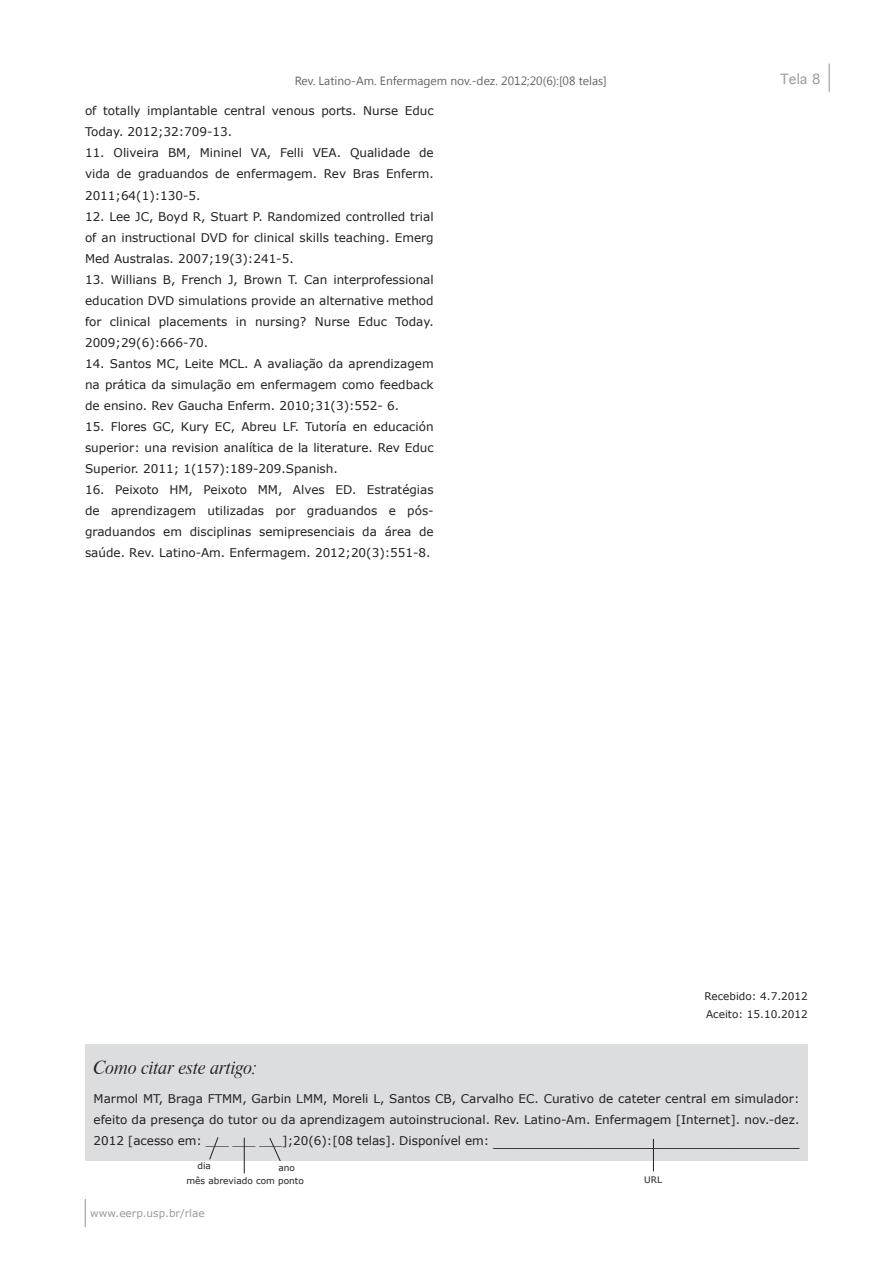
<style>
.page{position:relative;width:893px;height:1263px;background:#fff}
.page>*{position:absolute;margin:0;border:0;box-sizing:border-box;transform-origin:0 0}
.t1{font:18px "Dutch 801 BT Italic Headline";color:#231f20}
.t2{font:13.5px "Geneva";color:#6c6d70}
._18__Referências{font:12px/21px "Verdana";color:#231f20;text-align:justify}
.t3{font:12px "Segoe UI";color:#231f20}
._21__Recebido_Aceito{font:10.5px "Verdana";color:#231f20}
.t4{font:10.5px "Verdana";color:#6c6d70}
._18__Referências-2{font:9px "Verdana";color:#231f20}
.s1{font-family:"Times New Roman";font-size:18px}
</style>
<div class="page">
<svg style="left:85px;top:1199px;width:1px;height:28px"></svg>
<svg style="left:829px;top:64px;width:1px;height:28px"></svg>
<div style="left:85px;top:1044px;width:723px;height:117px;background:#dcdddf"></div>
<svg style="left:209px;top:1137px;width:10px;height:23px"></svg>
<hr style="left:244px;top:1138px;width:1px;height:35px;background:#231f20">
<svg style="left:269px;top:1137px;width:12px;height:24px"></svg>
<hr style="left:653px;top:1139px;width:1px;height:32px;background:#231f20">
<p class="t3" style="left:295px;top:73px;width:314px">Rev. Latino-Am. Enfermagem nov.-dez. 2012;20(6):[08 telas]</p>
<p class="t2" style="left:780px;top:71px;width:42px">Tela 8</p>
<p class="_18__Referências" style="left:85px;top:100px;width:350px">of totally implantable central venous ports. Nurse Educ<br>Today. 2012;32:709-13.</p>
<p class="_18__Referências" style="left:85px;top:142px;width:350px">11. Oliveira BM, Mininel VA, Felli VEA. Qualidade de vida de graduandos de enfermagem. Rev Bras Enferm.<br>2011;64(1):130-5.</p>
<p class="_18__Referências" style="left:85px;top:205px;width:350px">12. Lee JC, Boyd R, Stuart P. Randomized controlled trial of an instructional DVD for clinical skills teaching. Emerg Med Australas. 2007;19(3):241-5.</p>
<p class="_18__Referências" style="left:85px;top:268px;width:350px">13. Willians B, French J, Brown T. Can interprofessional education DVD simulations provide an alternative method for clinical placements in nursing? Nurse Educ Today.<br>2009;29(6):666-70.</p>
<p class="_18__Referências" style="left:85px;top:352px;width:350px">14. Santos MC, Leite MCL. A avaliação da aprendizagem na prática da simulação em enfermagem como feedback de ensino. Rev Gaucha Enferm. 2010;31(3):552- 6.</p>
<p class="_18__Referências" style="left:85px;top:415px;width:350px">15. Flores GC, Kury EC, Abreu LF. Tutoría en educación superior: una revision analítica de la literature. Rev Educ Superior. 2011; 1(157):189-209.Spanish.</p>
<p class="_18__Referências" style="left:85px;top:478px;width:350px">16. Peixoto HM, Peixoto MM, Alves ED. Estratégias de aprendizagem utilizadas por graduandos e pós&shy;graduandos em disciplinas semipresenciais da área de saúde. Rev. Latino-Am. Enfermagem. 2012;20(3):551-8.</p>
<p class="_21__Recebido_Aceito" style="left:704px;top:989px;width:105px">Recebido: 4.7.2012</p>
<p class="_21__Recebido_Aceito" style="left:706px;top:1007px;width:103px">Aceito: 15.10.2012</p>
<p class="t1" style="left:94px;top:1056px;width:165px">Como citar este artigo:</p>
<p class="_18__Referências" style="left:94px;top:1088px;width:707px">Marmol MT, Braga FTMM, Garbin LMM, Moreli L, Santos CB, Carvalho EC. Curativo de cateter central em simulador: efeito da presença do tutor ou da aprendizagem autoinstrucional. Rev. Latino-Am. Enfermagem [Internet]. nov.-dez.<br>2012 [acesso em: ___ ___ ___];20(6):[08 telas]. Disponível em: <span class="s1">__________________________________</span></p>
<p class="_18__Referências-2" style="left:198px;top:1160px;width:15px">dia</p>
<p class="_18__Referências-2" style="left:186px;top:1174px;width:119px">mês abreviado com ponto</p>
<p class="_18__Referências-2" style="left:279px;top:1162px;width:18px">ano</p>
<p class="t4" style="left:90px;top:1206px;width:116px">www.eerp.usp.br/rlae</p>
<p class="_18__Referências-2" style="left:644px;top:1174px;width:19px">URL</p>
</div>
